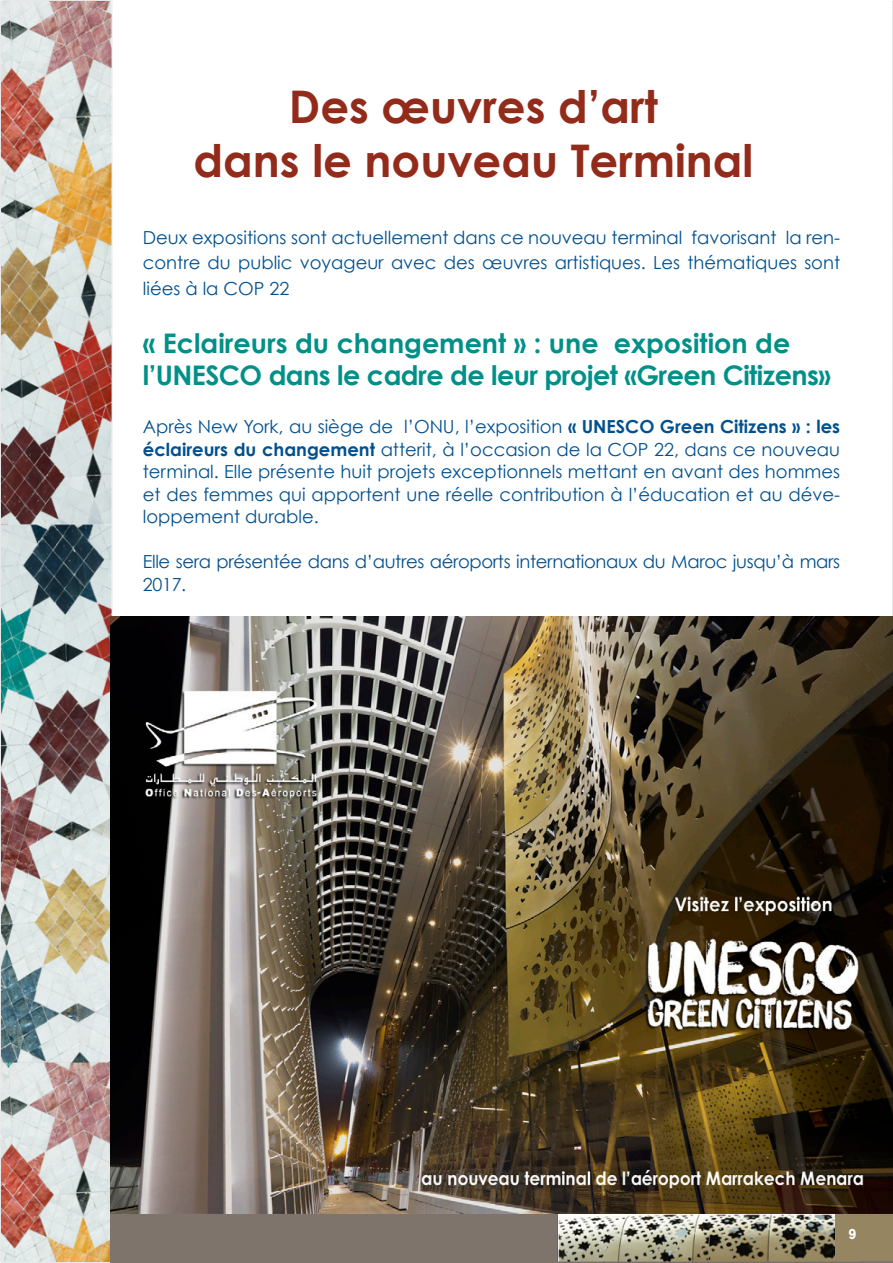
<style>
.page{position:relative;width:893px;height:1263px;background:#fff}
.page>*{position:absolute;margin:0;border:0;box-sizing:border-box;transform-origin:0 0}
.t1{font:700 45px "Century Gothic";color:#932b1b}
.t2{font:700 27px/32.4px "Century Gothic";letter-spacing:-.02em;color:#009088}
.t3{font:700 21px "Win Soft Pro";color:#fff}
.t4{font:18px/22.5px "Century Gothic";color:#00508f;text-align:justify}
.t5{font:18px/22.5px "Century Gothic";letter-spacing:-.02em;color:#00508f}
.s1{font-weight:700}
</style>
<div class="page">
<img style="left:1px;top:1px;width:111px;height:1261px">
<img style="left:892px;top:1px;width:1px;height:616px">
<div style="left:111px;top:617px;width:782px;height:646px;background:#7e746b"></div>
<img style="left:111px;top:617px;width:782px;height:596px">
<img style="left:557px;top:1214px;width:300px;height:48px">
<div style="left:835px;top:1214px;width:58px;height:47px;background:#968561"></div>
<p class="t1" style="left:289px;top:78px;width:370px">Des œuvres d’art</p>
<p class="t1" style="left:194px;top:132px;width:561px">dans le nouveau Terminal</p>
<p class="t4" style="left:143px;top:224px;width:699px;line-height:25.5px">Deux expositions sont actuellement dans ce nouveau terminal favorisant la ren&shy;contre du public voyageur avec des œuvres artistiques. Les thématiques sont liées à la COP 22</p>
<p class="t2" style="left:143px;top:326px;width:689px">« Eclaireurs du changement » : une exposition de l’UNESCO dans le cadre de leur projet «Green Citizens»</p>
<p class="t4" style="left:143px;top:415px;width:699px">Après New York, au siège de l’ONU, l’exposition <span class="s1">« UNESCO Green Citizens » : les éclaireurs du changement</span> atterit, à l’occasion de la COP 22, dans ce nouveau terminal. Elle présente huit projets exceptionnels mettant en avant des hommes et des femmes qui apportent une réelle contribution à l’éducation et au déve&shy;loppement durable.</p>
<p class="t5" style="left:143px;top:550px;width:699px">Elle sera présentée dans d’autres aéroports internationaux du Maroc jusqu’à mars<br>2017.</p>
<p class="t3" style="left:848px;top:1218px;width:10px">9</p>
</div>
